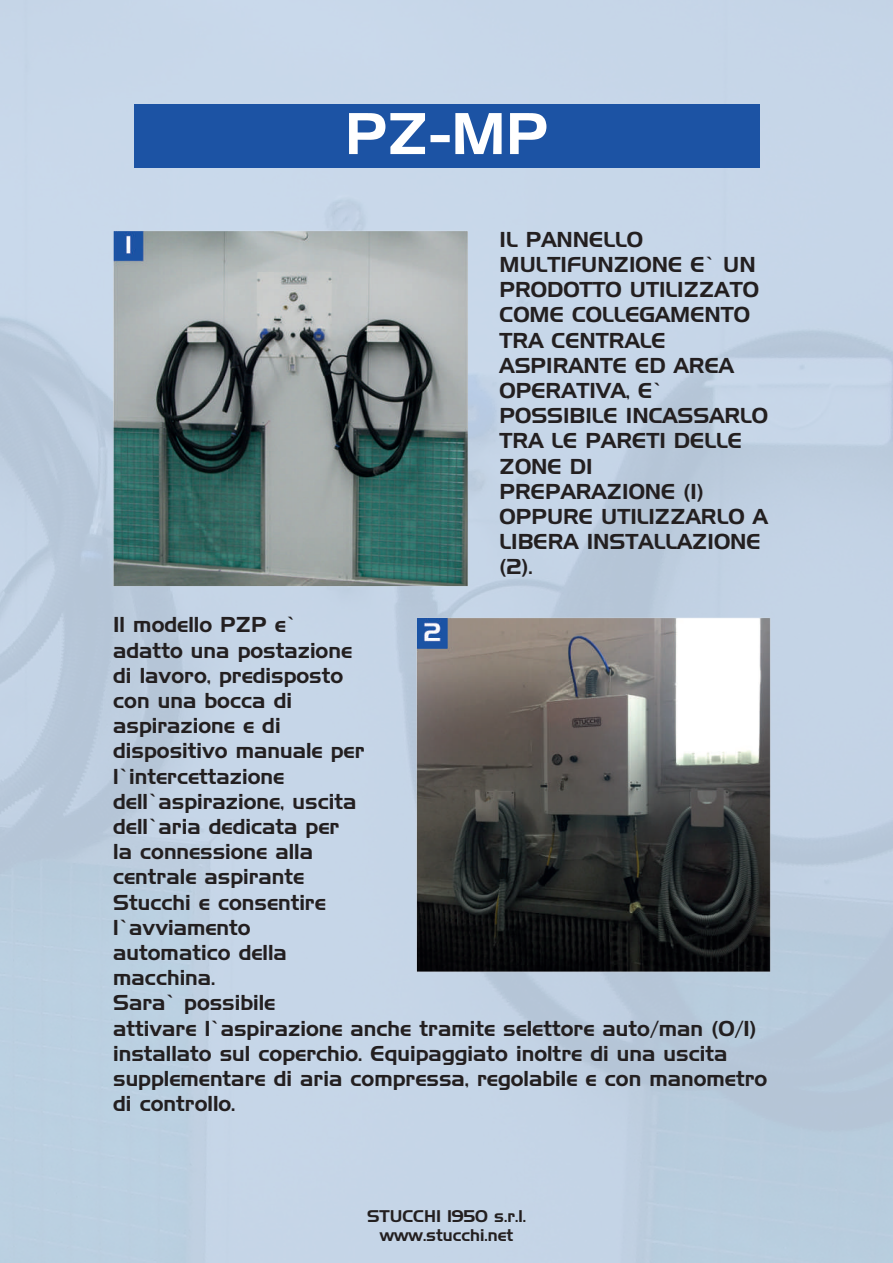
<style>
.page{position:relative;width:893px;height:1263px;background:#fff}
.page>*{position:absolute;margin:0;border:0;box-sizing:border-box;transform-origin:0 0}
.t1{font:57.15px "Handel Gothic";color:#fff}
.t2{font:21px/25.2px "Handel Gothic";color:#231f20}
.t3{font:16.5px/19px "Handel Gothic";color:#231f20;text-align:center}
</style>
<div class="page">
<div style="left:0;top:0;width:893px;height:1263px;background:linear-gradient(to right,#c5d6e8,#bfd0e2)"></div>
<div style="left:134px;top:104px;width:625px;height:64px;background:#1c53a4"></div>
<img style="left:0;top:221px;width:849px;height:756px">
<h1 class="t1" style="left:345px;top:107px;width:205px">PZ-MP</h1>
<p class="t2" style="left:500px;top:228px;width:270px">IL PANNELLO<br>MULTIFUNZIONE E’ UN<br>PRODOTTO UTILIZZATO<br>COME COLLEGAMENTO<br>TRA CENTRALE<br>ASPIRANTE ED AREA<br>OPERATIVA, E’<br>POSSIBILE INCASSARLO<br>TRA LE PARETI DELLE<br>ZONE DI<br>PREPARAZIONE (1)<br>OPPURE UTILIZZARLO A<br>LIBERA INSTALLAZIONE (2).</p>
<p class="t2" style="left:113px;top:614px;width:656px">Il modello PZP e’<br>adatto una postazione<br>di lavoro, predisposto<br>con una bocca di<br>aspirazione e di<br>dispositivo manuale per<br>l’intercettazione<br>dell’aspirazione, uscita<br>dell’aria dedicata per<br>la connessione alla<br>centrale aspirante<br>Stucchi e consentire<br>l’avviamento<br>automatico della<br>macchina.<br>Sara’ possibile<br>attivare l’aspirazione anche tramite selettore auto/man (0/1) installato sul coperchio. Equipaggiato inoltre di una uscita supplementare di aria compressa, regolabile e con manometro di controllo.</p>
<p class="t3" style="left:367px;top:1207px;width:160px">STUCCHI 1950 s.r.l. www.stucchi.net</p>
</div>
